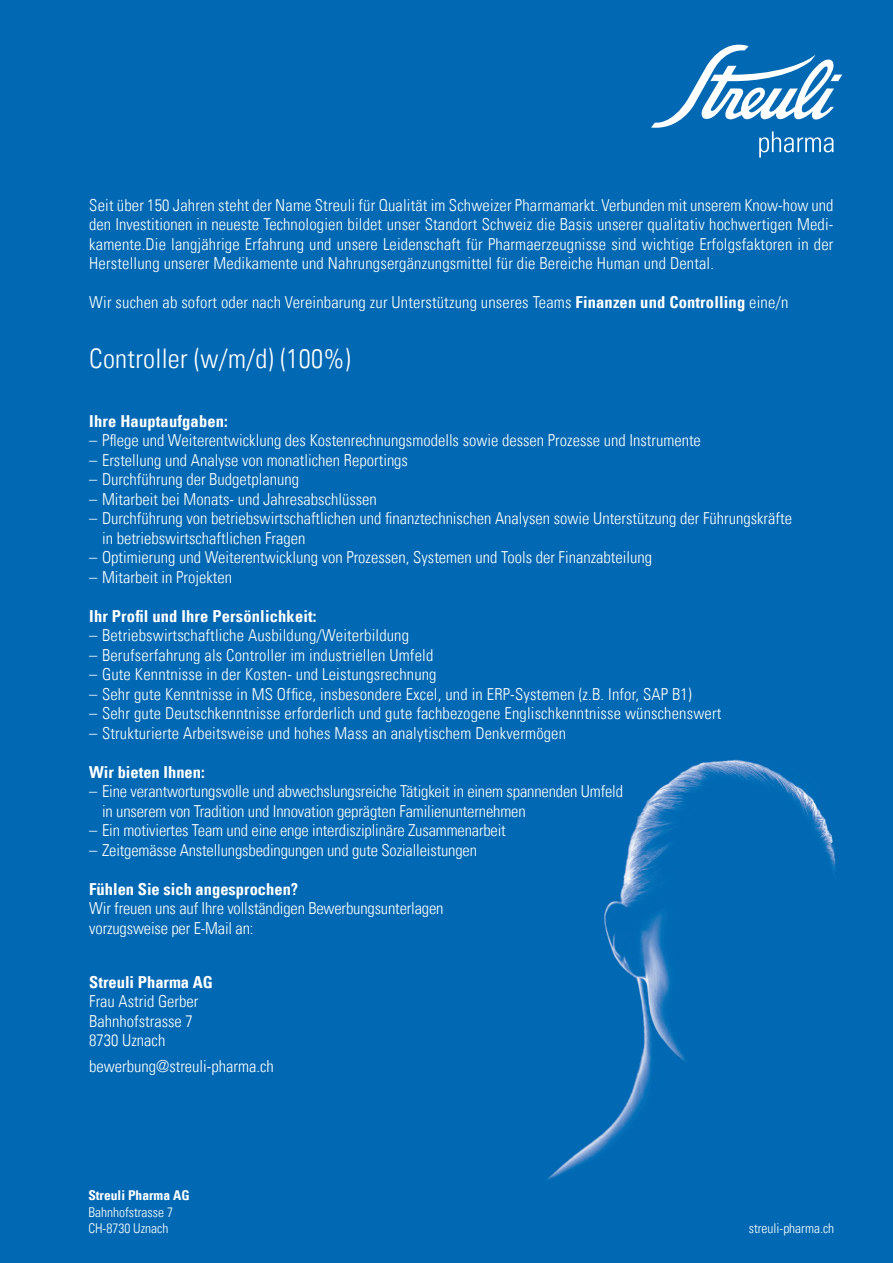
<style>
.page{position:relative;width:893px;height:1263px;background:#0168b3}
.page>*{position:absolute;margin:0;border:0;box-sizing:border-box;transform-origin:0 0}
.t1{font:27px "Univers Com 47 Light Cond";letter-spacing:.01em;color:#fff}
.t2{font:16.5px/19.5px "Univers Com 47 Light Cond";color:#fff}
.t3{font:16.5px "Univers Com 67 Bold Cond";color:#fff}
.t4{font:13.5px/16.5px "Univers Com 47 Light Cond";color:#fff}
.t5{font:13.5px "Univers Com 67 Bold Cond";color:#fff}
.s1{font-family:"Univers Com 67 Bold Cond"}
</style>
<div class="page">
<svg style="left:651px;top:44px;width:191px;height:114px"></svg>
<img style="left:547px;top:759px;width:289px;height:421px">
<p class="t2" style="left:89px;top:195px;width:746px;text-align:justify">Seit über 150 Jahren steht der Name Streuli für Qualität im Schweizer Pharmamarkt. Verbunden mit unserem Know-how und den Investitionen in neueste Technologien bildet unser Standort Schweiz die Basis unserer qualitativ hochwertigen Medi&shy;kamente.Die langjährige Erfahrung und unsere Leidenschaft für Pharmaerzeugnisse sind wichtige Erfolgsfaktoren in der Herstellung unserer Medikamente und Nahrungsergänzungsmittel für die Bereiche Human und Dental.</p>
<p class="t2" style="left:89px;top:292px;width:701px">Wir suchen ab sofort oder nach Vereinbarung zur Unterstützung unseres Teams <span class="s1">Finanzen und Controlling</span> eine/n</p>
<p class="t1" style="left:89px;top:342px;width:263px">Controller (w/m/d) (100%)</p>
<p class="t3" style="left:89px;top:410px;width:140px">Ihre Hauptaufgaben:</p>
<p class="t2" style="left:89px;top:430px;width:613px">– Pflege und Weiterentwicklung des Kostenrechnungsmodells sowie dessen Prozesse und Instrumente</p>
<p class="t2" style="left:89px;top:450px;width:320px">– Erstellung und Analyse von monatlichen Reportings</p>
<p class="t2" style="left:89px;top:469px;width:211px">– Durchführung der Budgetplanung</p>
<p class="t2" style="left:89px;top:489px;width:289px">– Mitarbeit bei Monats- und Jahresabschlüssen</p>
<p class="t2" style="left:102px;top:508px;width:691px;text-indent:-13px">– Durchführung von betriebswirtschaftlichen und finanztechnischen Analysen sowie Unterstützung der Führungskräfte in betriebswirtschaftlichen Fragen</p>
<p class="t2" style="left:89px;top:547px;width:564px">– Optimierung und Weiterentwicklung von Prozessen, Systemen und Tools der Finanzabteilung</p>
<p class="t2" style="left:89px;top:567px;width:144px">– Mitarbeit in Projekten</p>
<p class="t3" style="left:89px;top:605px;width:229px">Ihr Profil und Ihre Persönlichkeit:</p>
<p class="t2" style="left:89px;top:625px;width:321px">– Betriebswirtschaftliche Ausbildung/Weiterbildung</p>
<p class="t2" style="left:89px;top:645px;width:346px">– Berufserfahrung als Controller im industriellen Umfeld</p>
<p class="t2" style="left:89px;top:664px;width:349px">– Gute Kenntnisse in der Kosten- und Leistungsrechnung</p>
<p class="t2" style="left:89px;top:684px;width:604px">– Sehr gute Kenntnisse in MS Office, insbesondere Excel, und in ERP-Systemen (z.B. Infor, SAP B1)</p>
<p class="t2" style="left:89px;top:703px;width:634px">– Sehr gute Deutschkenntnisse erforderlich und gute fachbezogene Englischkenntnisse wünschenswert</p>
<p class="t2" style="left:89px;top:723px;width:478px">– Strukturierte Arbeitsweise und hohes Mass an analytischem Denkvermögen</p>
<p class="t3" style="left:89px;top:761px;width:117px">Wir bieten Ihnen:</p>
<p class="t2" style="left:102px;top:781px;width:523px;text-indent:-13px">– Eine verantwortungsvolle und abwechslungsreiche Tätigkeit in einem spannenden Umfeld in unserem von Tradition und Innovation geprägten Familienunternehmen</p>
<p class="t2" style="left:89px;top:820px;width:418px">– Ein motiviertes Team und eine enge interdisziplinäre Zusammenarbeit</p>
<p class="t2" style="left:89px;top:840px;width:389px">– Zeitgemässe Anstellungsbedingungen und gute Sozialleistungen</p>
<p class="t3" style="left:89px;top:878px;width:210px">Fühlen Sie sich angesprochen?</p>
<p class="t2" style="left:89px;top:898px;width:356px">Wir freuen uns auf Ihre vollständigen Bewerbungsunterlagen vorzugsweise per E-Mail an:</p>
<p class="t3" style="left:89px;top:972px;width:125px">Streuli Pharma AG</p>
<p class="t2" style="left:89px;top:992px;width:111px">Frau Astrid Gerber</p>
<p class="t2" style="left:89px;top:1011px;width:105px">Bahnhofstrasse 7</p>
<p class="t2" style="left:89px;top:1031px;width:78px">8730 Uznach</p>
<p class="t2" style="left:89px;top:1056px;width:186px">bewerbung@streuli-pharma.ch</p>
<p class="t5" style="left:88px;top:1187px;width:103px">Streuli Pharma AG</p>
<p class="t4" style="left:88px;top:1204px;width:86px">Bahnhofstrasse 7<br>CH-8730 Uznach</p>
<p class="t4" style="left:749px;top:1220px;width:87px">streuli-pharma.ch</p>
</div>
